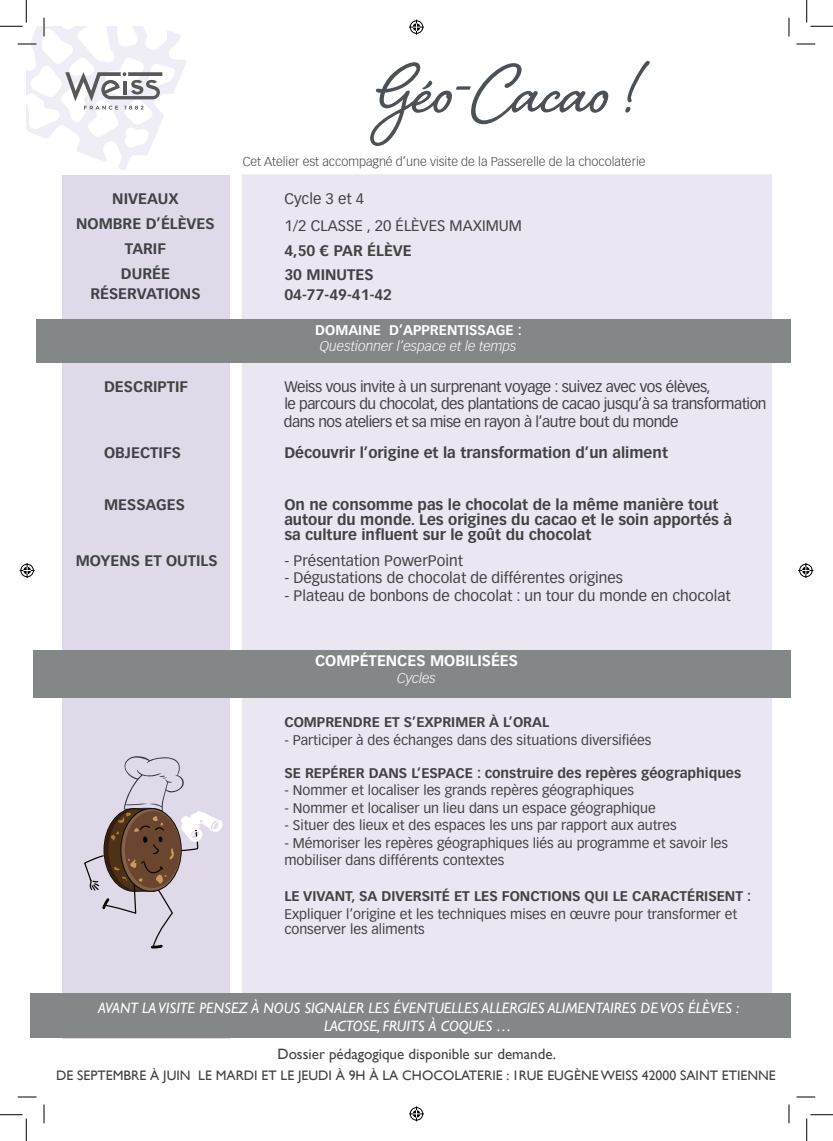
<style>
.page{position:relative;width:833px;height:1141px;background:#fff}
.page>*{position:absolute;margin:0;border:0;box-sizing:border-box;transform-origin:0 0}
.t1{font:90px "Shelby";color:#4b5157}
.t2{font:700 15px/25px "Vectora LT Std";color:#414243}
.t3{font:15px/17.5px "Vectora LT Std";letter-spacing:-.025em;color:#414243}
.t4{font:15px/26.8px "Vectora LT Std";color:#414243}
.t5{font:italic 15px/18px "Gill Sans";color:#fff;text-align:center}
.t6{font:15px "Gill Sans";color:#414243}
.t7{font:700 15px "Vectora LT Std";color:#fff}
.t8{font:13.75px/17.5px "Vectora LT Std";color:#414243}
.t9{font:700 13.75px "Vectora LT Std";color:#414243}
.t10{font:13.75px "Gill Sans";color:#414243}
.t11{font:italic 300 13.75px "Vectora LH46";color:#fff}
.t12{font:700 13.75px "Vectora LT Std";color:#fff}
.t13{font:300 12.5px "Vectora LH45";color:#414243}
</style>
<div class="page">
<div style="left:62px;top:175px;width:167px;height:863px;background:#dfd9ea"></div>
<div style="left:242px;top:174px;width:529px;height:862px;background:#ebe7f2"></div>
<div style="left:30px;top:993px;width:760px;height:44px;background:#838788"></div>
<div style="left:36px;top:319px;width:754px;height:43px;background:#838788"></div>
<div style="left:34px;top:650px;width:756px;height:47px;background:#838788"></div>
<svg style="left:84px;top:756px;width:139px;height:193px"></svg>
<svg style="left:796px;top:43px;width:18px;height:2px"></svg>
<svg style="left:18px;top:1096px;width:18px;height:1px"></svg>
<svg style="left:796px;top:1096px;width:18px;height:1px"></svg>
<svg style="left:43px;top:1104px;width:2px;height:19px"></svg>
<svg style="left:788px;top:18px;width:1px;height:18px"></svg>
<svg style="left:788px;top:1104px;width:1px;height:19px"></svg>
<svg style="left:0;top:0;width:186px;height:170px"></svg>
<svg style="left:0;top:1114px;width:27px;height:26px"></svg>
<svg style="left:806px;top:0;width:26px;height:27px"></svg>
<svg style="left:806px;top:1114px;width:26px;height:26px"></svg>
<svg style="left:409px;top:20px;width:15px;height:15px"></svg>
<svg style="left:409px;top:1106px;width:15px;height:15px"></svg>
<svg style="left:20px;top:563px;width:15px;height:15px"></svg>
<svg style="left:798px;top:563px;width:14px;height:15px"></svg>
<h1 class="t1" style="left:379px;top:28px;width:259px">Géo-Cacao !</h1>
<p class="t2" style="left:76px;top:186px;width:140px;text-align:center">NIVEAUX<br>NOMBRE D’ÉLÈVES<br>TARIF<br>DURÉE</p>
<p class="t2" style="left:90px;top:281px;width:112px">RÉSERVATIONS</p>
<p class="t13" style="left:242px;top:155px;width:404px">Cet Atelier est accompagné d’une visite de la Passerelle de la chocolaterie</p>
<p class="t4" style="left:284px;top:185px;width:239px">Cycle 3 et 4<br>1/2 CLASSE , 20 ÉLÈVES MAXIMUM</p>
<p class="t2" style="left:284px;top:239px;width:129px;line-height:23.8px">4,50 € PAR ÉLÈVE<br>30 MINUTES</p>
<p class="t2" style="left:284px;top:282px;width:109px">04-77-49-41-42</p>
<p class="t12" style="left:315px;top:321px;width:208px">DOMAINE D’APPRENTISSAGE :</p>
<p class="t11" style="left:319px;top:338px;width:198px">Questionner l’espace et le temps</p>
<p class="t2" style="left:104px;top:374px;width:85px">DESCRIPTIF</p>
<p class="t3" style="left:284px;top:377px;width:484px">Weiss vous invite à un surprenant voyage : suivez avec vos élèves,<br>le parcours du chocolat, des plantations de cacao jusqu’à sa transformation dans nos ateliers et sa mise en rayon à l’autre bout du monde</p>
<p class="t2" style="left:104px;top:440px;width:78px">OBJECTIFS</p>
<p class="t2" style="left:284px;top:440px;width:385px">Découvrir l’origine et la transformation d’un aliment</p>
<p class="t2" style="left:104px;top:492px;width:82px">MESSAGES</p>
<p class="t2" style="left:284px;top:497px;width:449px;line-height:15px">On ne consomme pas le chocolat de la même manière tout autour du monde. Les origines du cacao et le soin apportés à sa culture influent sur le goût du chocolat</p>
<p class="t2" style="left:76px;top:548px;width:143px">MOYENS ET OUTILS</p>
<p class="t4" style="left:284px;top:547px;width:180px">- Présentation PowerPoint</p>
<p class="t4" style="left:284px;top:565px;width:340px">- Dégustations de chocolat de différentes origines</p>
<p class="t4" style="left:284px;top:582px;width:447px">- Plateau de bonbons de chocolat : un tour du monde en chocolat</p>
<p class="t7" style="left:315px;top:651px;width:204px">COMPÉTENCES MOBILISÉES</p>
<p class="t11" style="left:397px;top:669px;width:40px">Cycles</p>
<p class="t9" style="left:284px;top:713px;width:266px">COMPRENDRE ET S’EXPRIMER À L’ORAL</p>
<p class="t8" style="left:284px;top:731px;width:368px">- Participer à des échanges dans des situations diversifiées</p>
<p class="t9" style="left:284px;top:764px;width:458px">SE REPÉRER DANS L’ESPACE : construire des repères géographiques</p>
<p class="t8" style="left:284px;top:781px;width:351px">- Nommer et localiser les grands repères géographiques</p>
<p class="t8" style="left:284px;top:799px;width:372px">- Nommer et localiser un lieu dans un espace géographique</p>
<p class="t8" style="left:284px;top:816px;width:394px">- Situer des lieux et des espaces les uns par rapport aux autres</p>
<p class="t8" style="left:284px;top:834px;width:445px">- Mémoriser les repères géographiques liés au programme et savoir les mobiliser dans différents contextes</p>
<p class="t9" style="left:284px;top:888px;width:468px">LE VIVANT, SA DIVERSITÉ ET LES FONCTIONS QUI LE CARACTÉRISENT :</p>
<p class="t8" style="left:284px;top:906px;width:454px;line-height:15px">Expliquer l’origine et les techniques mises en œuvre pour transformer et conserver les aliments</p>
<p class="t5" style="left:98px;top:999px;width:642px">AVANT LA VISITE PENSEZ À NOUS SIGNALER LES ÉVENTUELLES ALLERGIES ALIMENTAIRES DE VOS ÉLÈVES :<br>LACTOSE, FRUITS À COQUES …</p>
<p class="t6" style="left:277px;top:1044px;width:280px">Dossier pédagogique disponible sur demande.</p>
<p class="t10" style="left:56px;top:1066px;width:720px">DE SEPTEMBRE À JUIN LE MARDI ET LE JEUDI À 9H À LA CHOCOLATERIE : 1RUE EUGÈNE WEISS 42000 SAINT ETIENNE</p>
</div>
